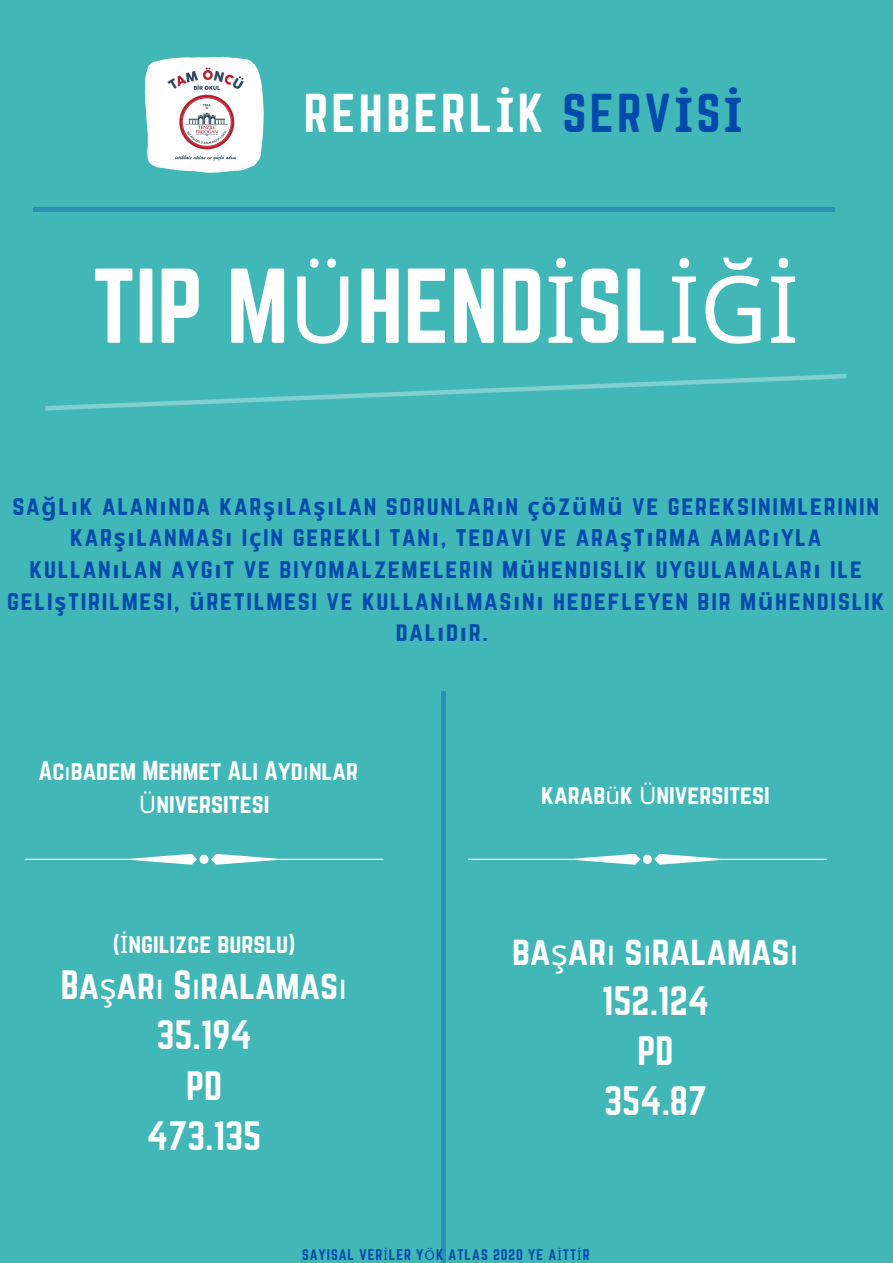
<style>
.page{position:relative;width:893px;height:1263px;background:#41b7b7}
.page>*{position:absolute;margin:0;border:0;box-sizing:border-box;transform-origin:0 0}
.t1{font:92.85px "Norwester";color:#fff}
.t2{font:48px "Norwester";letter-spacing:.07em;color:#fff}
.t3{font:36px "Norwester";color:#fff}
.t4{font:24px/31.7px "Norwester";letter-spacing:.07em;color:#004aad;text-align:center}
.t5{font:24px "Norwester";color:#fff}
.t6{font:13.5px "Norwester";letter-spacing:.07em;color:#004aad}
.s1{font-family:"Noto Sans";font-weight:700}
.s2{color:#004aad}
.s3{font-family:"Noto Sans";font-weight:700;color:#004aad}
.s4{font-family:"Noto Sans"}
</style>
<div class="page">
<div style="left:33px;top:207px;width:801px;height:5px;background:#2a91b3"></div>
<svg style="left:45px;top:374px;width:801px;height:36px"></svg>
<div style="left:441px;top:691px;width:5px;height:572px;background:#2a91b3"></div>
<svg style="left:25px;top:854px;width:358px;height:10px"></svg>
<svg style="left:468px;top:854px;width:359px;height:10px"></svg>
<img style="left:145px;top:57px;width:118px;height:116px">
<p class="t2" style="left:304px;top:90px;width:440px">REHBERL<span class="s1">İ</span>K <span class="s2">SERV</span><span class="s3">İ</span><span class="s2">S</span><span class="s3">İ</span></p>
<p class="t1" style="left:92px;top:262px;width:708px">TIP M<span class="s4">Ü</span>HEND<span class="s4">İ</span>SL<span class="s4">İĞİ</span></p>
<p class="t4" style="left:7px;top:490px;width:878px">sa<span class="s1">ğ</span>l<span class="s1">ı</span>k alan<span class="s1">ı</span>nda kar<span class="s1">şı</span>la<span class="s1">şı</span>lan sorunlar<span class="s1">ı</span>n <span class="s1">çö</span>z<span class="s1">ü</span>m<span class="s1">ü</span> ve gereksinimlerinin kar<span class="s1">şı</span>lanmas<span class="s1">ı</span> i<span class="s1">ç</span>in gerekli tan<span class="s1">ı</span>, tedavi ve ara<span class="s1">ş</span>t<span class="s1">ı</span>rma amac<span class="s1">ı</span>yla kullan<span class="s1">ı</span>lan ayg<span class="s1">ı</span>t ve biyomalzemelerin m<span class="s1">ü</span>hendislik uygulamalar<span class="s1">ı</span> ile geli<span class="s1">ş</span>tirilmesi, <span class="s1">ü</span>retilmesi ve kullan<span class="s1">ı</span>lmas<span class="s1">ı</span>n<span class="s1">ı</span> hedefleyen bir m<span class="s1">ü</span>hendislik dal<span class="s1">ı</span>d<span class="s1">ı</span>r.</p>
<p class="t5" style="left:38px;top:759px;width:321px">Ac<span class="s4">ı</span>badem Mehmet Ali Ayd<span class="s4">ı</span>nlar</p>
<p class="t5" style="left:139px;top:792px;width:132px"><span class="s4">Ü</span>niversitesi</p>
<p class="t5" style="left:113px;top:932px;width:184px">(<span class="s4">İ</span>ngilizce burslu)</p>
<p class="t3" style="left:61px;top:968px;width:288px">Ba<span class="s4">ş</span>ar<span class="s4">ı</span> S<span class="s4">ı</span>ralamas<span class="s4">ı</span></p>
<p class="t3" style="left:156px;top:1018px;width:97px">35.194</p>
<p class="t3" style="left:186px;top:1068px;width:38px">PD</p>
<p class="t3" style="left:147px;top:1118px;width:116px">473.135</p>
<p class="t5" style="left:541px;top:783px;width:230px">karab<span class="s4">ü</span>k <span class="s4">Ü</span>niversitesi</p>
<p class="t3" style="left:512px;top:933px;width:288px">ba<span class="s4">ş</span>ar<span class="s4">ı</span> s<span class="s4">ı</span>ralamas<span class="s4">ı</span></p>
<p class="t3" style="left:602px;top:983px;width:109px">152.124</p>
<p class="t3" style="left:637px;top:1033px;width:38px">PD</p>
<p class="t3" style="left:604px;top:1084px;width:104px">354.87</p>
<p class="t6" style="left:302px;top:1248px;width:289px">SAYISAL VER<span class="s4">İ</span>LER Y<span class="s4">Ö</span>K ATLAS 2020 YE A<span class="s4">İ</span>TT<span class="s4">İ</span>R</p>
</div>
